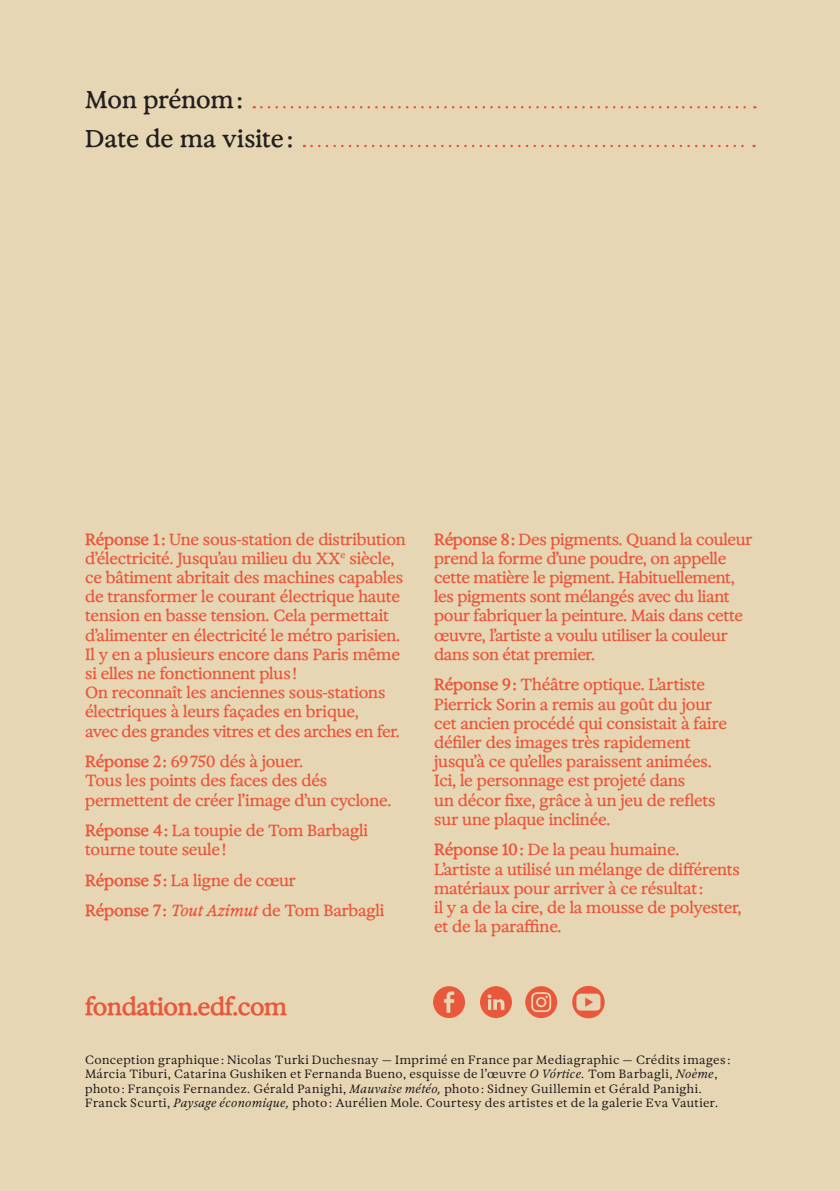
<style>
.page{position:relative;width:840px;height:1191px;background:#fff}
.page>*{position:absolute;margin:0;border:0;box-sizing:border-box;transform-origin:0 0}
.question{font:24px "Exposure 10 Regular";color:#231f20}
.solution{font:24px "Exposure 20 Regular";letter-spacing:-.015em;color:#e9583d}
.solution-2{font:16px/19.2px "Exposure 10 Regular";letter-spacing:-.01em;color:#e9583d}
.credit{font:12px/14.4px "Exposure 0";letter-spacing:.03em;color:#231f20}
.s1{font-family:"Exposure 20 Regular"}
.s2{font-family:"Exposure 10 Italic"}
.s3{font-style:italic}
</style>
<div class="page">
<div style="left:0;top:0;width:839px;height:1191px;background:#e7d6b3"></div>
<svg style="left:261px;top:106px;width:494px;height:2px"></svg>
<svg style="left:311px;top:145px;width:443px;height:2px"></svg>
<svg style="left:433px;top:986px;width:32px;height:32px"></svg>
<svg style="left:480px;top:986px;width:31px;height:32px"></svg>
<svg style="left:525px;top:986px;width:32px;height:32px"></svg>
<svg style="left:572px;top:986px;width:32px;height:32px"></svg>
<p class="question" style="left:85px;top:82px;width:159px">Mon prénom :</p>
<p class="question" style="left:85px;top:121px;width:209px">Date de ma visite :</p>
<p class="solution-2" style="left:85px;top:528px;width:322px"><span class="s1">Réponse 1 :</span> Une sous-station de distribution d’électricité. Jusqu’au milieu du XX<sup>e</sup> siècle, ce bâtiment abritait des machines capables de transformer le courant électrique haute tension en basse tension. Cela permettait d’alimenter en électricité le métro parisien.<br>Il y en a plusieurs encore dans Paris même si elles ne fonctionnent plus !<br>On reconnaît les anciennes sous-stations électriques à leurs façades en brique,<br>avec des grandes vitres et des arches en fer.</p>
<p class="solution-2" style="left:85px;top:751px;width:308px"><span class="s1">Réponse 2 :</span> 69 750 dés à jouer.<br>Tous les points des faces des dés permettent de créer l’image d’un cyclone.</p>
<p class="solution-2" style="left:85px;top:820px;width:284px"><span class="s1">Réponse 4 :</span> La toupie de Tom Barbagli tourne toute seule !</p>
<p class="solution-2" style="left:85px;top:870px;width:212px"><span class="s1">Réponse 5 :</span> La ligne de cœur</p>
<p class="solution-2" style="left:85px;top:900px;width:300px"><span class="s1">Réponse 7 :</span> <span class="s2">Tout Azimut</span> de Tom Barbagli</p>
<p class="solution" style="left:85px;top:989px;width:203px">fondation.edf.com</p>
<p class="solution-2" style="left:434px;top:528px;width:319px"><span class="s1">Réponse 8 :</span> Des pigments. Quand la couleur prend la forme d’une poudre, on appelle cette matière le pigment. Habituellement, les pigments sont mélangés avec du liant pour fabriquer la peinture. Mais dans cette œuvre, l’artiste a voulu utiliser la couleur dans son état premier.</p>
<p class="solution-2" style="left:434px;top:674px;width:294px"><span class="s1">Réponse 9 :</span> Théâtre optique. L’artiste Pierrick Sorin a remis au goût du jour cet ancien procédé qui consistait à faire défiler des images très rapidement jusqu’à ce qu’elles paraissent animées.<br>Ici, le personnage est projeté dans<br>un décor fixe, grâce à un jeu de reflets sur une plaque inclinée.</p>
<p class="solution-2" style="left:434px;top:839px;width:309px"><span class="s1">Réponse 10 :</span> De la peau humaine.<br>L’artiste a utilisé un mélange de différents matériaux pour arriver à ce résultat :<br>il y a de la cire, de la mousse de polyester, et de la paraffine.</p>
<p class="credit" style="left:85px;top:1052px;width:646px">Conception graphique : Nicolas Turki Duchesnay — Imprimé en France par Mediagraphic — Crédits images :<br>M árcia Tiburi, Catarina Gushiken et Fernanda Bueno, esquisse de l’œuvre <span class="s3">O Vórtice.</span> Tom Barbagli, <span class="s3">Noème</span>, photo : François Fernandez. Gérald Panighi, <span class="s3">Mauvaise météo,</span> photo : Sidney Guillemin et Gérald Panighi.<br>Franck Scurti, <span class="s3">Paysage économique,</span> photo : Aurélien Mole. Courtesy des artistes et de la galerie Eva Vautier.</p>
</div>
